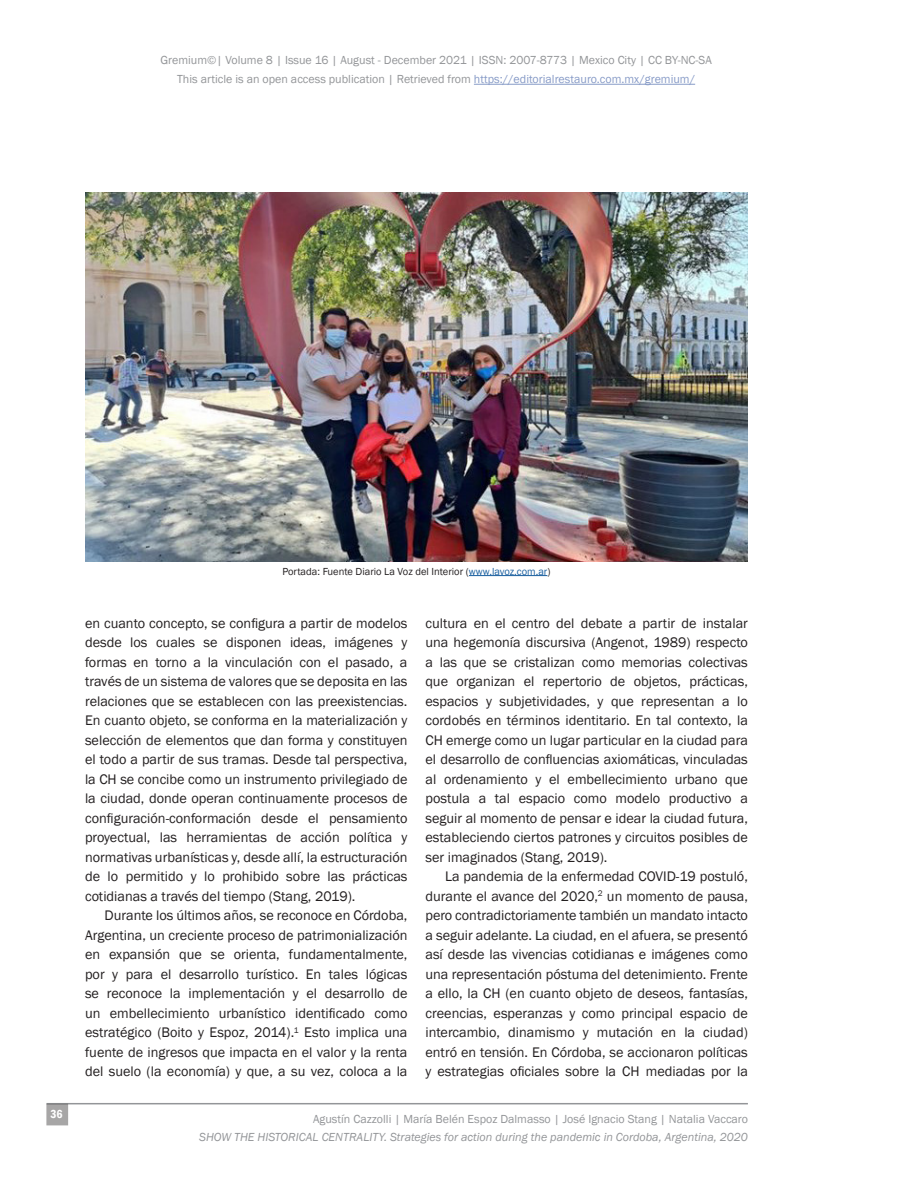
<style>
.page{position:relative;width:918px;height:1188px;background:#fff}
.page>*{position:absolute;margin:0;border:0;box-sizing:border-box;transform-origin:0 0}
.Cuerpo_Gral{font:14.25px/19.5px "Franklin Gothic";color:#231f20;text-align:justify}
.t1{font:12px/19.5px "Franklin Gothic";color:#939598;text-align:center}
.t2{font:italic 12px "Franklin Gothic";color:#939598}
.t3{font:600 condensed 12px "Franklin Gothic";color:#fff}
.Pie_ilustración{font:10.5px "Franklin Gothic";color:#231f20}
.s1{color:#879bc7}
.s2{color:#175d9e}
</style>
<div class="page">
<hr style="left:474px;top:84px;width:221px;height:1px;background:#879bc7">
<hr style="left:46px;top:1103px;width:702px;height:1px;background:#939598">
<div style="left:47px;top:1104px;width:20px;height:21px;background:#a7a6a6"></div>
<img style="left:85px;top:193px;width:663px;height:369px">
<hr style="left:469px;top:575px;width:78px;height:1px;background:#175d9e">
<p class="t1" style="left:160px;top:50px;width:553px">Gremium©| Volume 8 | Issue 16 | August - December 2021 | ISSN: 2007-8773 | Mexico City | CC BY-NC-SA<br>This article is an open access publication | Retrieved from <span class="s1">https://editorialrestauro.com.mx/gremium/</span></p>
<p class="t3" style="left:50px;top:1106px;width:14px">36</p>
<p class="Pie_ilustración" style="left:282px;top:565px;width:270px">Portada: Fuente Diario La Voz del Interior (<span class="s2">www.lavoz.com.ar</span>)</p>
<p class="Cuerpo_Gral" style="left:85px;top:614px;width:324px">en cuanto concepto, se configura a partir de modelos desde los cuales se disponen ideas, imágenes y formas en torno a la vinculación con el pasado, a través de un sistema de valores que se deposita en las relaciones que se establecen con las preexistencias.<br>En cuanto objeto, se conforma en la materialización y selección de elementos que dan forma y constituyen el todo a partir de sus tramas. Desde tal perspectiva, la CH se concibe como un instrumento privilegiado de la ciudad, donde operan continuamente procesos de configuración-conformación desde el pensamiento proyectual, las herramientas de acción política y normativas urbanísticas y, desde allí, la estructuración de lo permitido y lo prohibido sobre las prácticas cotidianas a través del tiempo (Stang, 2019).</p>
<p class="Cuerpo_Gral" style="left:85px;top:906px;width:324px;text-indent:20px">Durante los últimos años, se reconoce en Córdoba, Argentina, un creciente proceso de patrimonialización en expansión que se orienta, fundamentalmente, por y para el desarrollo turístico. En tales lógicas se reconoce la implementación y el desarrollo de un embellecimiento urbanístico identificado como estratégico (Boito y Espoz, 2014).<sup>1</sup> Esto implica una fuente de ingresos que impacta en el valor y la renta del suelo (la economía) y que, a su vez, coloca a la</p>
<p class="Cuerpo_Gral" style="left:425px;top:614px;width:324px">cultura en el centro del debate a partir de instalar una hegemonía discursiva (Angenot, 1989) respecto a las que se cristalizan como memorias colectivas que organizan el repertorio de objetos, prácticas, espacios y subjetividades, y que representan a lo cordobés en términos identitario. En tal contexto, la CH emerge como un lugar particular en la ciudad para el desarrollo de confluencias axiomáticas, vinculadas al ordenamiento y el embellecimiento urbano que postula a tal espacio como modelo productivo a seguir al momento de pensar e idear la ciudad futura, estableciendo ciertos patrones y circuitos posibles de ser imaginados (Stang, 2019).</p>
<p class="Cuerpo_Gral" style="left:425px;top:867px;width:324px;text-indent:20px">La pandemia de la enfermedad COVID-19 postuló, durante el avance del 2020,<sup>2</sup> un momento de pausa, pero contradictoriamente también un mandato intacto a seguir adelante. La ciudad, en el afuera, se presentó así desde las vivencias cotidianas e imágenes como una representación póstuma del detenimiento. Frente a ello, la CH (en cuanto objeto de deseos, fantasías, creencias, esperanzas y como principal espacio de intercambio, dinamismo y mutación en la ciudad) entró en tensión. En Córdoba, se accionaron políticas y estrategias oficiales sobre la CH mediadas por la</p>
<p class="t1" style="left:313px;top:1110px;width:436px">Agustín Cazzolli | María Belén Espoz Dalmasso | José Ignacio Stang | Natalia Vaccaro</p>
<p class="t2" style="left:199px;top:1130px;width:550px">SHOW THE HISTORICAL CENTRALITY. Strategies for action during the pandemic in Cordoba, Argentina, 2020</p>
</div>
